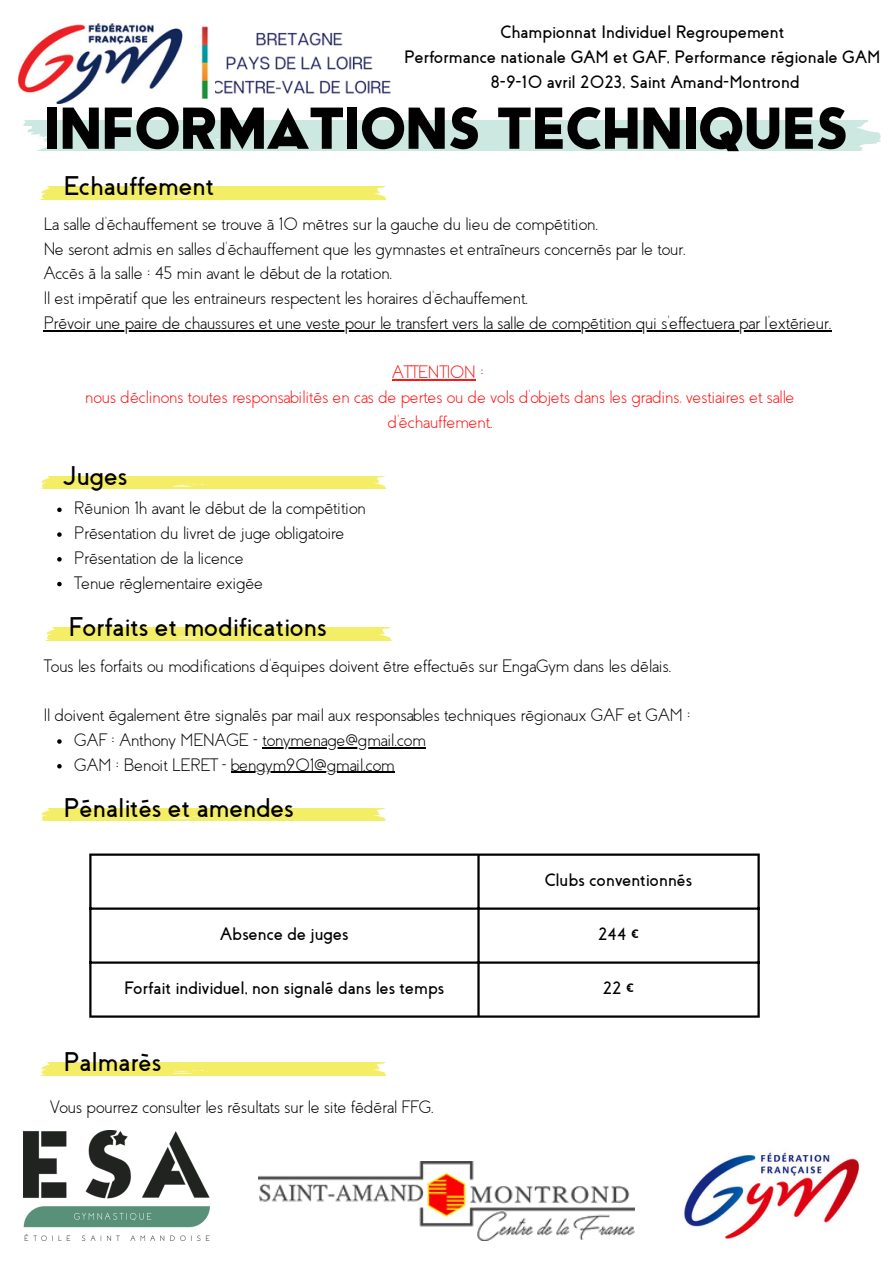
<style>
.page{position:relative;width:893px;height:1264px;background:#fff}
.page>*{position:absolute;margin:0;border:0;box-sizing:border-box;transform-origin:0 0}
.t1{font:60px "Adca";color:#000}
.t2{font:700 27px "Coves";color:#000}
.t3{font:300 18px/24.8px "Coves";color:#000}
.t4{font:700 18px/24.8px "Coves";color:#000;text-align:center}
.t5{font:300 18px/24.8px "Coves";color:#ff1616;text-align:center}
</style>
<div class="page">
<img style="left:24px;top:1130px;width:185px;height:110px">
<img style="left:258px;top:1161px;width:376px;height:79px">
<img style="left:684px;top:1151px;width:176px;height:88px">
<div style="left:23px;top:120px;width:858px;height:31px;background:#cce8e0"></div>
<div style="left:41px;top:187px;width:345px;height:12px;background:#f4ee66"></div>
<div style="left:41px;top:476px;width:345px;height:12px;background:#f4ee66"></div>
<div style="left:46px;top:627px;width:345px;height:13px;background:#f4ee66"></div>
<div style="left:41px;top:808px;width:345px;height:12px;background:#f4ee66"></div>
<hr style="left:89px;top:855px;width:2px;height:160px;background:#000">
<hr style="left:477px;top:855px;width:2px;height:160px;background:#000">
<hr style="left:757px;top:855px;width:2px;height:160px;background:#000">
<hr style="left:89px;top:853px;width:670px;height:2px;background:#000">
<hr style="left:89px;top:907px;width:670px;height:2px;background:#000">
<hr style="left:89px;top:961px;width:670px;height:2px;background:#000">
<hr style="left:89px;top:1015px;width:670px;height:2px;background:#000">
<hr style="left:44px;top:330px;width:788px;height:1px;background:#000">
<hr style="left:392px;top:379px;width:84px;height:1px;background:#ff1616">
<svg style="left:57px;top:507px;width:5px;height:5px"></svg>
<svg style="left:57px;top:532px;width:5px;height:5px"></svg>
<svg style="left:57px;top:557px;width:5px;height:4px"></svg>
<svg style="left:57px;top:582px;width:5px;height:4px"></svg>
<svg style="left:57px;top:739px;width:5px;height:4px"></svg>
<hr style="left:262px;top:747px;width:164px;height:1px;background:#000">
<svg style="left:57px;top:764px;width:5px;height:4px"></svg>
<hr style="left:231px;top:771px;width:164px;height:2px;background:#000">
<div style="left:41px;top:1062px;width:345px;height:13px;background:#f4ee66"></div>
<img style="left:215px;top:32px;width:176px;height:62px">
<img style="left:18px;top:23px;width:191px;height:80px">
<p class="t4" style="left:404px;top:20px;width:478px">Championnat Individuel Regroupement<br>Performance nationale GAM et GAF, Performance régionale GAM<br>8-9-10 avril 2023, Saint Amand-Montrond</p>
<h1 class="t1" style="left:44px;top:104px;width:806px">INFORMATIONS TECHNIQUES</h1>
<h2 class="t2" style="left:63px;top:173px;width:152px">Echauffement</h2>
<p class="t3" style="left:44px;top:212px;width:789px">La salle d'échauffement se trouve à 10 mètres sur la gauche du lieu de compétition.<br>Ne seront admis en salles d’échauffement que les gymnastes et entraîneurs concernés par le tour.<br>Accès à la salle : 45 min avant le début de la rotation.<br>Il est impératif que les entraineurs respectent les horaires d’échauffement.<br>Prévoir une paire de chaussures et une veste pour le transfert vers la salle de compétition qui s'effectuera par l'extérieur.</p>
<p class="t5" style="left:85px;top:360px;width:710px">ATTENTION :<br>nous déclinons toutes responsabilités en cas de pertes ou de vols d'objets dans les gradins, vestiaires et salle d'échauffement.</p>
<h2 class="t2" style="left:63px;top:462px;width:65px">Juges</h2>
<p class="t3" style="left:74px;top:496px;width:293px">Réunion 1h avant le début de la compétition Présentation du livret de juge obligatoire Présentation de la licence<br>Tenue réglementaire exigée</p>
<h2 class="t2" style="left:69px;top:613px;width:260px">Forfaits et modifications</h2>
<p class="t3" style="left:44px;top:653px;width:629px">Tous les forfaits ou modifications d'équipes doivent être effectués sur EngaGym dans les délais.</p>
<p class="t3" style="left:44px;top:703px;width:648px">Il doivent également être signalés par mail aux responsables techniques régionaux GAF et GAM :</p>
<p class="t3" style="left:74px;top:728px;width:353px">GAF : Anthony MENAGE - tonymenage@gmail.com<br>GAM : Benoit LERET - bengym901@gmail.com</p>
<h2 class="t2" style="left:63px;top:794px;width:232px">Pénalités et amendes</h2>
<p class="t4" style="left:544px;top:868px;width:149px">Clubs conventionnés</p>
<p class="t4" style="left:220px;top:922px;width:130px">Absence de juges</p>
<p class="t4" style="left:598px;top:922px;width:43px">244 €</p>
<p class="t4" style="left:124px;top:976px;width:321px">Forfait individuel, non signalé dans les temps</p>
<p class="t4" style="left:603px;top:976px;width:33px">22 €</p>
<h2 class="t2" style="left:63px;top:1048px;width:99px">Palmarès</h2>
<p class="t3" style="left:50px;top:1094px;width:385px">Vous pourrez consulter les résultats sur le site fédéral FFG.</p>
</div>
